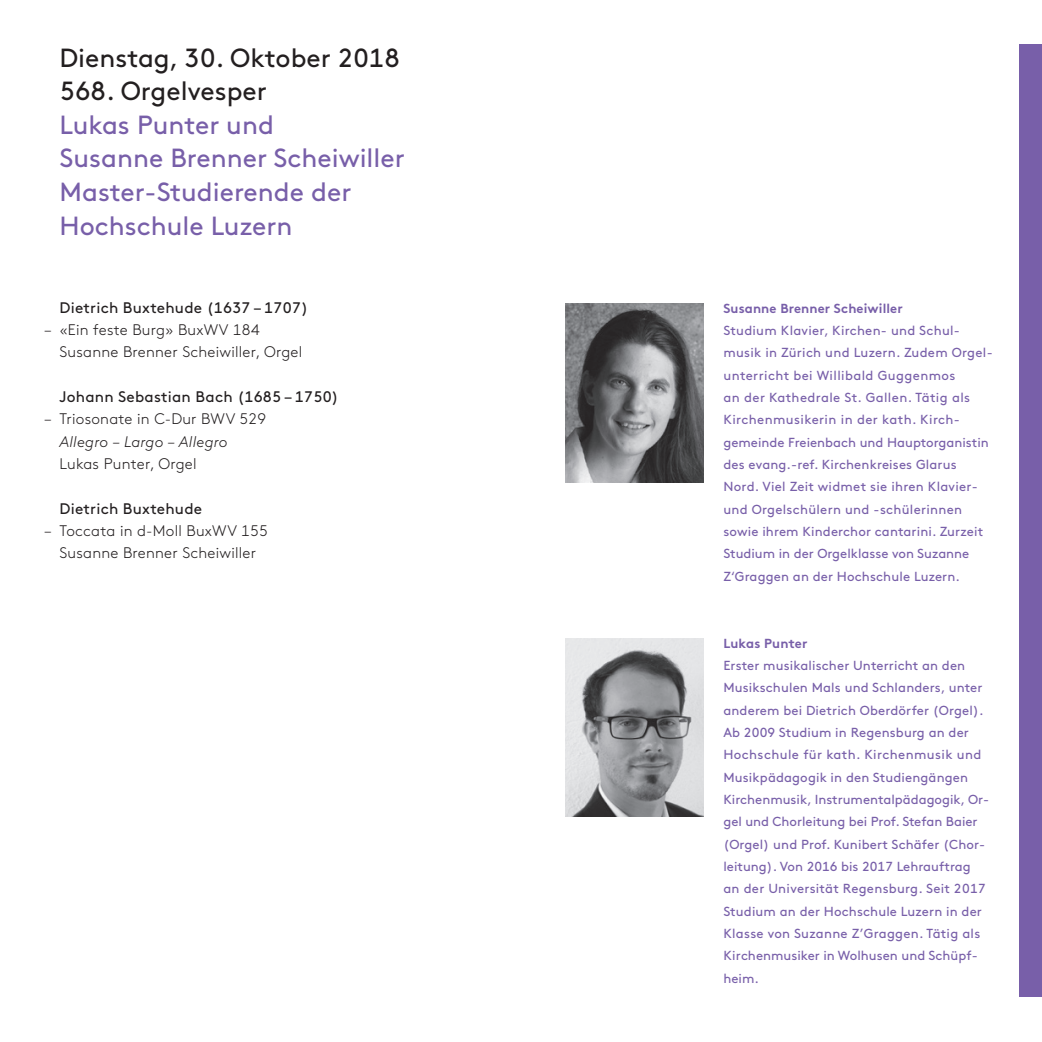
<style>
.page{position:relative;width:1042px;height:1042px;background:#fff}
.page>*{position:absolute;margin:0;border:0;box-sizing:border-box;transform-origin:0 0}
.t1{font:26.25px/33.4px "Brown Pro";color:#785fa9}
.t2{font:26.25px/33.4px "Brown Pro";color:#231f20}
.t3{font:300 15.4px/22.4px "Brown Pro";letter-spacing:.015em;color:#231f20}
.t4{font:15.4px "Brown Pro";letter-spacing:.015em;color:#231f20}
.t5{font:italic 300 15.4px "Brown Pro";letter-spacing:.015em;color:#231f20}
.t6{font:13.12px/22.4px "Brown Pro";letter-spacing:.01em;color:#785fa9}
.t7{font:700 13.12px "Brown Pro";letter-spacing:.01em;color:#785fa9}
</style>
<div class="page">
<div style="left:1019px;top:45px;width:23px;height:952px;background:#785fa9"></div>
<img style="left:566px;top:303px;width:137px;height:179px">
<img style="left:566px;top:638px;width:137px;height:179px">
<h1 class="t2" style="left:60px;top:39px;width:342px">Dienstag, 30. Oktober 2018<br>568. Orgelvesper</h1>
<h1 class="t1" style="left:60px;top:106px;width:347px">Lukas Punter und<br>Susanne Brenner Scheiwiller<br>Master-Studierende der<br>Hochschule Luzern</h1>
<p class="t4" style="left:60px;top:295px;width:250px">Dietrich Buxtehude (1637 – 1707)</p>
<p class="t3" style="left:60px;top:317px;width:244px">«Ein feste Burg» BuxWV 184<br>Susanne Brenner Scheiwiller, Orgel</p>
<p class="t4" style="left:60px;top:385px;width:281px">Johann Sebastian Bach (1685 – 1750)</p>
<p class="t3" style="left:60px;top:407px;width:208px">Triosonate in C-Dur BWV 529</p>
<p class="t5" style="left:60px;top:430px;width:170px">Allegro – Largo – Allegro</p>
<p class="t3" style="left:60px;top:451px;width:139px">Lukas Punter, Orgel</p>
<p class="t4" style="left:60px;top:496px;width:144px">Dietrich Buxtehude</p>
<p class="t3" style="left:60px;top:518px;width:210px">Toccata in d-Moll BuxWV 155<br>Susanne Brenner Scheiwiller</p>
<p class="t3" style="left:45px;top:317px;width:8px">–</p>
<p class="t3" style="left:45px;top:407px;width:8px">–</p>
<p class="t3" style="left:45px;top:518px;width:8px">–</p>
<p class="t7" style="left:723px;top:297px;width:181px">Susanne Brenner Scheiwiller</p>
<p class="t6" style="left:723px;top:318px;width:271px">Studium Klavier, Kirchen- und Schul&shy;musik in Zürich und Luzern. Zudem Orgel&shy;unterricht bei Willibald Guggenmos<br>an der Kathedrale St. Gallen. Tätig als Kirchenmusikerin in der kath. Kirch&shy;gemeinde Freienbach und Hauptorganistin des evang.-ref. Kirchenkreises Glarus Nord. Viel Zeit widmet sie ihren Klavier&shy;und Orgelschülern und -schülerinnen sowie ihrem Kinderchor cantarini. Zurzeit Studium in der Orgelklasse von Suzanne Z‘Graggen an der Hochschule Luzern.</p>
<p class="t7" style="left:723px;top:632px;width:85px">Lukas Punter</p>
<p class="t6" style="left:723px;top:653px;width:267px">Erster musikalischer Unterricht an den Musikschulen Mals und Schlanders, unter anderem bei Dietrich Oberdörfer (Orgel).<br>Ab 2009 Studium in Regensburg an der Hochschule für kath. Kirchenmusik und Musikpädagogik in den Studiengängen Kirchenmusik, Instrumentalpädagogik, Or&shy;gel und Chorleitung bei Prof. Stefan Baier (Orgel) und Prof. Kunibert Schäfer (Chor&shy;leitung). Von 2016 bis 2017 Lehrauftrag an der Universität Regensburg. Seit 2017<br>Studium an der Hochschule Luzern in der Klasse von Suzanne Z’Graggen. Tätig als Kirchenmusiker in Wolhusen und Schüpf&shy;heim.</p>
</div>
